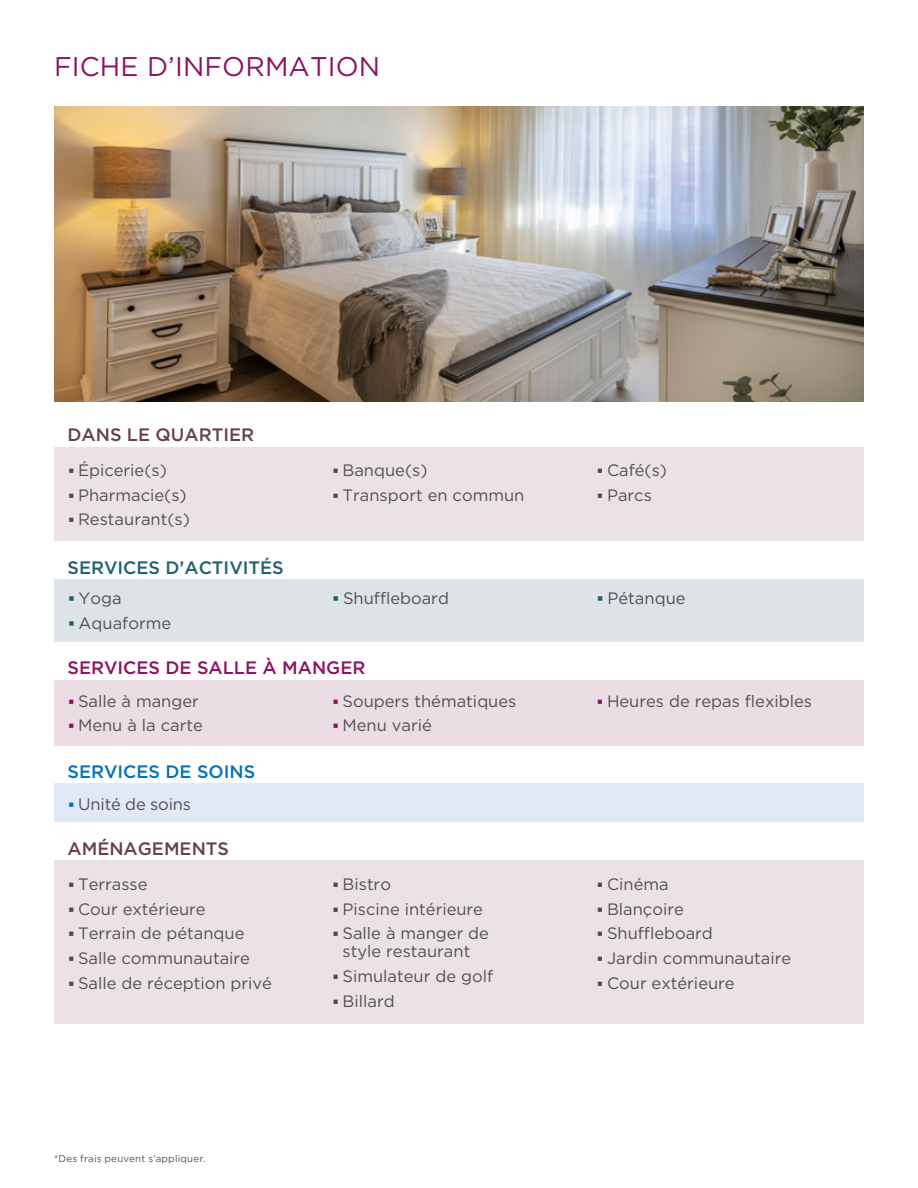
<style>
.page{position:relative;width:918px;height:1188px;background:#fff}
.page>*{position:absolute;margin:0;border:0;box-sizing:border-box;transform-origin:0 0}
.t1{font:27px "Gotham HTF";letter-spacing:.005em;color:#8d1360}
.t2{font:500 18px "Gotham HTF";color:#653e51}
.t3{font:500 18px "Gotham HTF";color:#8d1360}
.t4{font:500 18px "Gotham HTF";color:#1f606d}
.t5{font:500 18px "Gotham HTF";color:#0072bc}
.t6{font:16.5px/18px "Gotham HTF";color:#534f53;text-align:center}
.t7{font:9.75px "Gotham HTF";letter-spacing:.025em;color:#534f53}
.s1{color:#653e51}
.s2{color:#1f606d}
.s3{color:#8d1360}
.s4{color:#0072bc}
</style>
<div class="page">
<div style="left:54px;top:579px;width:810px;height:62px;background:#dde3e6"></div>
<div style="left:54px;top:680px;width:810px;height:66px;background:#eadde4"></div>
<div style="left:54px;top:860px;width:810px;height:164px;background:#ebe2e7"></div>
<div style="left:54px;top:447px;width:810px;height:94px;background:#ebe2e7"></div>
<div style="left:54px;top:784px;width:810px;height:38px;background:#e1e8f6"></div>
<img style="left:54px;top:107px;width:810px;height:294px">
<h1 class="t1" style="left:54px;top:52px;width:328px">FICHE D’INFORMATION</h1>
<p class="t2" style="left:68px;top:424px;width:188px">DANS LE QUARTIER</p>
<p class="t6" style="left:68px;top:461px;width:100px"><span class="s1">③</span> Épicerie(s)</p>
<p class="t6" style="left:333px;top:461px;width:97px"><span class="s1">③</span> Banque(s)</p>
<p class="t6" style="left:597px;top:461px;width:72px"><span class="s1">③</span> Café(s)</p>
<p class="t6" style="left:68px;top:486px;width:120px"><span class="s1">③</span> Pharmacie(s)</p>
<p class="t6" style="left:333px;top:486px;width:193px"><span class="s1">③</span> Transport en commun</p>
<p class="t6" style="left:597px;top:486px;width:56px"><span class="s1">③</span> Parcs</p>
<p class="t6" style="left:68px;top:510px;width:123px"><span class="s1">③</span> Restaurant(s)</p>
<p class="t4" style="left:68px;top:557px;width:218px">SERVICES D’ACTIVITÉS</p>
<p class="t6" style="left:68px;top:589px;width:55px"><span class="s2">③</span> Yoga</p>
<p class="t6" style="left:333px;top:589px;width:118px"><span class="s2">③</span> Shuffleboard</p>
<p class="t6" style="left:597px;top:589px;width:90px"><span class="s2">③</span> Pétanque</p>
<p class="t6" style="left:68px;top:614px;width:105px"><span class="s2">③</span> Aquaforme</p>
<p class="t3" style="left:68px;top:658px;width:299px">SERVICES DE SALLE À MANGER</p>
<p class="t6" style="left:68px;top:691px;width:132px"><span class="s3">③</span> Salle à manger</p>
<p class="t6" style="left:333px;top:691px;width:185px"><span class="s3">③</span> Soupers thématiques</p>
<p class="t6" style="left:597px;top:691px;width:217px"><span class="s3">③</span> Heures de repas flexibles</p>
<p class="t6" style="left:68px;top:716px;width:136px"><span class="s3">③</span> Menu à la carte</p>
<p class="t6" style="left:333px;top:716px;width:101px"><span class="s3">③</span> Menu varié</p>
<p class="t5" style="left:68px;top:761px;width:189px">SERVICES DE SOINS</p>
<p class="t6" style="left:68px;top:794px;width:125px"><span class="s4">③</span> Unité de soins</p>
<p class="t2" style="left:68px;top:838px;width:163px">AMÉNAGEMENTS</p>
<p class="t6" style="left:68px;top:875px;width:81px"><span class="s1">③</span> Terrasse</p>
<p class="t6" style="left:333px;top:875px;width:60px"><span class="s1">③</span> Bistro</p>
<p class="t6" style="left:597px;top:875px;width:73px"><span class="s1">③</span> Cinéma</p>
<p class="t6" style="left:68px;top:899px;width:139px"><span class="s1">③</span> Cour extérieure</p>
<p class="t6" style="left:333px;top:899px;width:152px"><span class="s1">③</span> Piscine intérieure</p>
<p class="t6" style="left:597px;top:899px;width:88px"><span class="s1">③</span> Blançoire</p>
<p class="t6" style="left:68px;top:924px;width:178px"><span class="s1">③</span> Terrain de pétanque</p>
<p class="t6" style="left:333px;top:924px;width:158px"><span class="s1">③</span> Salle à manger de style restaurant</p>
<p class="t6" style="left:597px;top:924px;width:117px"><span class="s1">③</span> Shuffleboard</p>
<p class="t6" style="left:68px;top:949px;width:184px"><span class="s1">③</span> Salle communautaire</p>
<p class="t6" style="left:597px;top:949px;width:196px"><span class="s1">③</span> Jardin communautaire</p>
<p class="t6" style="left:68px;top:974px;width:206px"><span class="s1">③</span> Salle de réception privé</p>
<p class="t6" style="left:333px;top:967px;width:162px"><span class="s1">③</span> Simulateur de golf</p>
<p class="t6" style="left:597px;top:974px;width:139px"><span class="s1">③</span> Cour extérieure</p>
<p class="t6" style="left:333px;top:992px;width:64px"><span class="s1">③</span> Billard</p>
<p class="t7" style="left:54px;top:1154px;width:153px">*Des frais peuvent s’appliquer.</p>
</div>
